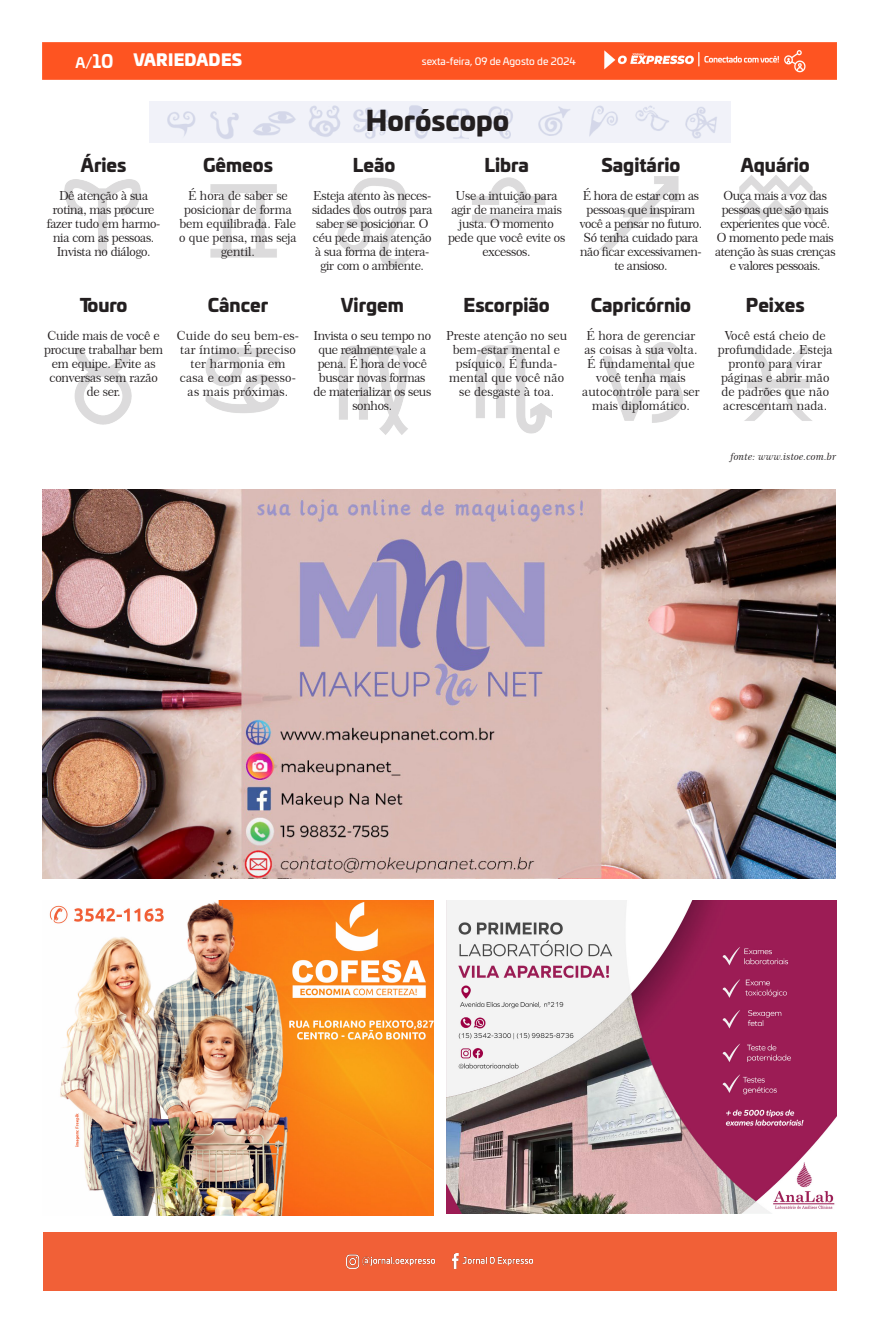
<style>
.page{position:relative;width:879px;height:1333px;background:#fff}
.page>*{position:absolute;margin:0;border:0;box-sizing:border-box;transform-origin:0 0}
.t1{font:900 27.1px "Univia Pro";color:#231f20}
.t2{font:900 18px "Univia Pro";color:#231f20}
.t3{font:900 16px "Univia Pro";letter-spacing:.02em;color:#fff}
.t4{font:700 14px "Univia Pro";color:#fff}
.t5{font:12.5px/14px "Century 751 BT Roman B";letter-spacing:-.03em;color:#231f20;text-align:center}
.t6{font:12.5px/14px "Century 751 BT Roman B";color:#231f20;text-align:center}
.t7{font:12.5px/14px "Century 751 BT Roman B";letter-spacing:.01em;color:#231f20;text-align:center}
.t8{font:12.5px/14px "Century 751 BT Roman No 2 B";letter-spacing:-.02em;color:#231f20;text-align:center}
.t9{font:12.5px/14px "Century 751 BT Roman B";letter-spacing:-.01em;color:#231f20;text-align:center}
.t10{font:10px "Univia Pro";color:#fff}
.Titulo_Ciranda{font:10px "Century 751 BT Italic B";color:#231f20}
.s1{font-size:18px}
</style>
<div class="page">
<div style="left:43px;top:43px;width:793px;height:36px;background:#fe5421"></div>
<img style="left:64px;top:179px;width:77px;height:74px">
<img style="left:744px;top:347px;width:68px;height:74px">
<img style="left:739px;top:175px;width:74px;height:46px">
<img style="left:603px;top:342px;width:79px;height:80px">
<img style="left:599px;top:177px;width:80px;height:73px">
<img style="left:476px;top:345px;width:75px;height:89px">
<img style="left:472px;top:177px;width:74px;height:46px">
<img style="left:339px;top:345px;width:69px;height:90px">
<img style="left:337px;top:177px;width:74px;height:90px">
<img style="left:206px;top:347px;width:73px;height:66px">
<img style="left:74px;top:348px;width:58px;height:77px">
<img style="left:210px;top:184px;width:67px;height:74px">
<img style="left:149px;top:102px;width:581px;height:40px">
<img style="left:446px;top:900px;width:390px;height:313px">
<img style="left:49px;top:900px;width:384px;height:315px">
<div style="left:43px;top:1232px;width:793px;height:58px;background:#f16037"></div>
<img style="left:347px;top:1253px;width:185px;height:14px">
<img style="left:42px;top:489px;width:794px;height:389px">
<p class="t4" style="left:75px;top:51px;width:40px">A/<span class="s1">10</span></p>
<p class="t3" style="left:133px;top:46px;width:110px">VARIEDADES</p>
<p class="t10" style="left:422px;top:54px;width:155px">sexta-feira, 09 de Agosto de 2024</p>
<p class="t2" style="left:81px;top:150px;width:47px">Áries</p>
<p class="t5" style="left:47px;top:188px;width:115px">Dê atenção à sua rotina, mas procure fazer tudo em harmo&shy;nia com as pessoas.<br>Invista no diálogo.</p>
<p class="t2" style="left:80px;top:290px;width:49px">Touro</p>
<p class="t8" style="left:44px;top:328px;width:121px">Cuide mais de você e procure trabalhar bem em equipe. Evite as conversas sem razão de ser.</p>
<p class="t2" style="left:203px;top:150px;width:71px">Gêmeos</p>
<p class="t9" style="left:179px;top:188px;width:119px">É hora de saber se posicionar de forma bem equilibrada. Fale o que pensa, mas seja gentil.</p>
<p class="t2" style="left:208px;top:290px;width:62px">Câncer</p>
<p class="t7" style="left:177px;top:328px;width:124px">Cuide do seu bem-es&shy;tar íntimo. É preciso ter harmonia em casa e com as pesso&shy;as mais próximas.</p>
<p class="t1" style="left:366px;top:98px;width:145px">Horóscopo</p>
<p class="t2" style="left:353px;top:150px;width:44px">Leão</p>
<p class="t5" style="left:312px;top:188px;width:122px">Esteja atento às neces&shy;sidades dos outros para saber se posicionar. O céu pede mais atenção à sua forma de intera&shy;gir com o ambiente.</p>
<p class="t2" style="left:341px;top:290px;width:65px">Virgem</p>
<p class="t5" style="left:313px;top:328px;width:119px">Invista o seu tempo no que realmente vale a pena. É hora de você buscar novas formas de materializar os seus sonhos.</p>
<p class="t2" style="left:484px;top:150px;width:46px">Libra</p>
<p class="t5" style="left:448px;top:188px;width:119px">Use a intuição para agir de maneira mais justa. O momento pede que você evite os excessos.</p>
<p class="t2" style="left:463px;top:290px;width:88px">Escorpião</p>
<p class="t6" style="left:446px;top:328px;width:123px">Preste atenção no seu bem-estar mental e psíquico. É funda&shy;mental que você não se desgaste à toa.</p>
<p class="t2" style="left:601px;top:150px;width:80px">Sagitário</p>
<p class="t5" style="left:580px;top:188px;width:124px">É hora de estar com as pessoas que inspiram você a pensar no futuro.<br>Só tenha cuidado para não ficar excessivamen&shy;te ansioso.</p>
<p class="t2" style="left:591px;top:290px;width:102px">Capricórnio</p>
<p class="t6" style="left:582px;top:328px;width:119px">É hora de gerenciar as coisas à sua volta.<br>É fundamental que você tenha mais autocontrole para ser mais diplomático.</p>
<p class="t2" style="left:741px;top:150px;width:71px">Aquário</p>
<p class="t5" style="left:715px;top:188px;width:122px">Ouça mais a voz das pessoas que são mais experientes que você.<br>O momento pede mais atenção às suas crenças e valores pessoais.</p>
<p class="t2" style="left:746px;top:290px;width:60px">Peixes</p>
<p class="t6" style="left:718px;top:328px;width:116px">Você está cheio de profundidade. Esteja pronto para virar páginas e abrir mão de padrões que não acrescentam nada.</p>
<p class="Titulo_Ciranda" style="left:730px;top:451px;width:107px">fonte: www.istoe.com.br</p>
</div>
